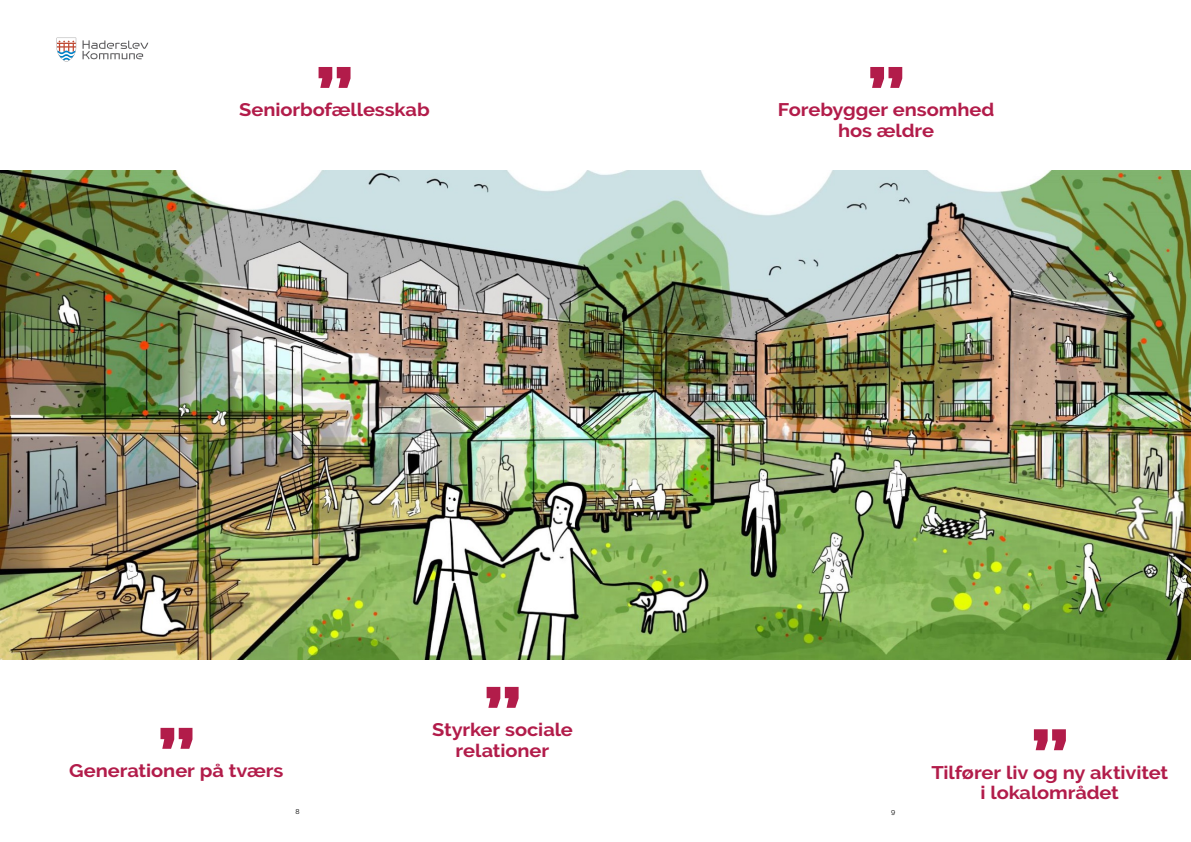
<style>
.page{position:relative;width:1191px;height:842px;background:#fff}
.page>*{position:absolute;margin:0;border:0;box-sizing:border-box;transform-origin:0 0}
.Mellemrubrik{font:800 76.7px "Raleway";color:#b21c4a;scale:1.1 1}
.Mellemrubrik-2{font:700 18.2px/20.8px "Raleway";letter-spacing:-.005em;color:#b21c4a;text-align:center;scale:1.1 1}
.t1{font:7px "Raleway";color:#000}
</style>
<div class="page">
<img style="left:0;top:171px;width:1191px;height:488px">
<svg style="left:83px;top:40px;width:65px;height:19px"></svg>
<svg style="left:57px;top:38px;width:19px;height:24px"></svg>
<h3 class="Mellemrubrik" style="left:314px;top:53px;width:38px">”</h3>
<h3 class="Mellemrubrik-2" style="left:239px;top:100px;width:175px">Seniorbofællesskab</h3>
<h3 class="Mellemrubrik" style="left:866px;top:53px;width:38px">”</h3>
<h3 class="Mellemrubrik-2" style="left:778px;top:100px;width:198px">Forebygger ensomhed hos ældre</h3>
<h3 class="Mellemrubrik" style="left:156px;top:714px;width:38px">”</h3>
<h3 class="Mellemrubrik-2" style="left:69px;top:760px;width:196px">Generationer på tværs</h3>
<h3 class="Mellemrubrik" style="left:482px;top:673px;width:38px">”</h3>
<h3 class="Mellemrubrik-2" style="left:432px;top:719px;width:130px">Styrker sociale relationer</h3>
<h3 class="Mellemrubrik" style="left:1029px;top:715px;width:38px">”</h3>
<h3 class="Mellemrubrik-2" style="left:931px;top:762px;width:217px">Tilfører liv og ny aktivitet i lokalområdet</h3>
<p class="t1" style="left:296px;top:808px;width:6px">8</p>
<p class="t1" style="left:891px;top:808px;width:6px">9</p>
</div>
